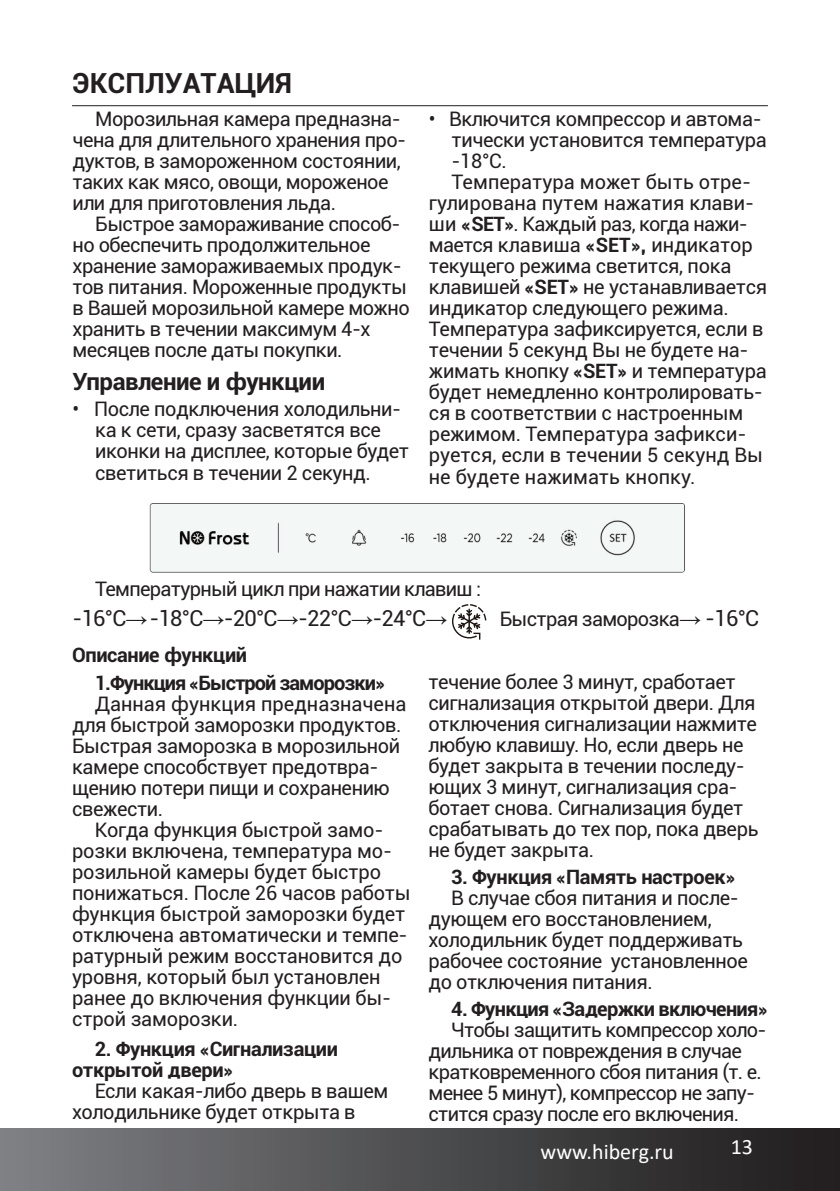
<style>
.page{position:relative;width:840px;height:1191px;background:#fff}
.page>*{position:absolute;margin:0;border:0;box-sizing:border-box;transform-origin:0 0}
.t1{font:700 28px "Roboto";color:#231f20}
.t2{font:700 24px "Roboto";letter-spacing:-.02em;color:#231f20}
.t3{font:22px "Roboto";letter-spacing:-.035em;color:#231f20}
.t4{font:22px "Calibri";color:#fff}
.t5{font:20px/21px "Roboto";letter-spacing:-.02em;color:#231f20}
.t6{font:20px "Roboto";color:#231f20}
.t7{font:700 20px/21px "Roboto";letter-spacing:-.02em;color:#231f20}
.t8{font:700 20px/27.8px "Roboto";letter-spacing:-.05em;color:#231f20}
.s1{font-weight:700}
.s2{font-family:"Arial"}
.s3{font-family:"Arial";font-size:22px}
.s4{font-size:22px}
</style>
<div class="page">
<div style="left:0;top:1128px;width:839px;height:63px;background:linear-gradient(to right,#7e8184,#1e1b1c)"></div>
<img style="left:149px;top:503px;width:536px;height:70px">
<svg style="left:452px;top:604px;width:34px;height:36px"></svg>
<hr style="left:72px;top:105px;width:695px;height:1px;background:#231f20">
<h1 class="t1" style="left:72px;top:63px;width:221px">ЭКСПЛУАТАЦИЯ</h1>
<p class="t5" style="left:72px;top:108px;width:335px;text-indent:23px">Морозильная камера предназна&shy;чена для длительного хранения про&shy;дуктов, в замороженном состоянии, таких как мясо, овощи, мороженое или для приготовления льда.</p>
<p class="t5" style="left:72px;top:213px;width:338px;text-indent:23px">Быстрое замораживание способ&shy;но обеспечить продолжительное хранение замораживаемых продук&shy;тов питания. Мороженные продукты в Вашей морозильной камере можно хранить в течении максимум 4-х месяцев после даты покупки.</p>
<p class="t2" style="left:72px;top:364px;width:254px">Управление и функции</p>
<p class="t5" style="left:95px;top:398px;width:315px;text-indent:-23px">• После подключения холодильни&shy;ка к сети, сразу засветятся все иконки на дисплее, которые будет светиться в течении 2 секунд.</p>
<p class="t5" style="left:428px;top:108px;width:334px">• Включится компрессор и автома-</p>
<p class="t5" style="left:451px;top:129px;width:316px">тически установится температура</p>
<p class="t5" style="left:451px;top:150px;width:57px">-18°С.</p>
<p class="t6" style="left:451px;top:168px;width:301px">Температура может быть отре-</p>
<p class="t6" style="left:428px;top:189px;width:326px">гулирована путем нажатия клави-</p>
<p class="t5" style="left:428px;top:213px;width:320px">ши <span class="s1">«SET»</span>. Каждый раз, когда нажи-</p>
<p class="t6" style="left:428px;top:231px;width:325px">мается клавиша <span class="s1">«SET»,</span> индикатор</p>
<p class="t5" style="left:428px;top:255px;width:304px">текущего режима светится, пока</p>
<p class="t5" style="left:428px;top:276px;width:339px">клавишей <span class="s1">«SET»</span> не устанавливается</p>
<p class="t5" style="left:428px;top:297px;width:301px">индикатор следующего режима.</p>
<p class="t5" style="left:428px;top:318px;width:336px">Температура зафиксируется, если в</p>
<p class="t5" style="left:428px;top:339px;width:321px">течении 5 секунд Вы не будете на-</p>
<p class="t5" style="left:428px;top:360px;width:339px">жимать кнопку <span class="s1">«SET»</span> и температура</p>
<p class="t5" style="left:428px;top:381px;width:335px">будет немедленно контролировать-</p>
<p class="t5" style="left:428px;top:402px;width:315px">ся в соответствии с настроенным</p>
<p class="t6" style="left:428px;top:420px;width:319px">режимом. Температура зафикси-</p>
<p class="t6" style="left:428px;top:441px;width:335px">руется, если в течении 5 секунд Вы</p>
<p class="t6" style="left:428px;top:462px;width:268px">не будете нажимать кнопку.</p>
<p class="t5" style="left:95px;top:577px;width:387px">Температурный цикл при нажатии клавиш :</p>
<p class="t3" style="left:72px;top:602px;width:376px">-16°С<span class="s2">→</span>-18°С<span class="s2">→</span>-20°С<span class="s2">→</span>-22°С<span class="s2">→</span>-24°С<span class="s2">→</span></p>
<p class="t5" style="left:499px;top:607px;width:261px">Быстрая заморозка<span class="s3">→</span> <span class="s4">-16°С</span></p>
<p class="t8" style="left:95px;top:641px;width:292px;text-indent:-23px">Описание функций<br>1.Функция «Быстрой заморозки»</p>
<p class="t5" style="left:72px;top:693px;width:335px;text-indent:23px">Данная функция предназначена для быстрой заморозки продуктов.<br>Быстрая заморозка в морозильной камере способствует предотвра&shy;щению потери пищи и сохранению свежести.</p>
<p class="t5" style="left:72px;top:819px;width:340px;text-indent:23px">Когда функция быстрой замо&shy;розки включена, температура мо&shy;розильной камеры будет быстро понижаться. После 26 часов работы функция быстрой заморозки будет отключена автоматически и темпе&shy;ратурный режим восстановится до уровня, который был установлен ранее до включения функции бы&shy;строй заморозки.</p>
<p class="t7" style="left:72px;top:1037px;width:267px;text-indent:23px">2. Функция «Сигнализации открытой двери»</p>
<p class="t5" style="left:72px;top:1079px;width:318px;text-indent:23px">Если какая-либо дверь в вашем холодильнике будет открыта в</p>
<p class="t5" style="left:428px;top:671px;width:331px">течение более 3 минут, сработает сигнализация открытой двери. Для отключения сигнализации нажмите любую клавишу. Но, если дверь не будет закрыта в течении последу&shy;ющих 3 минут, сигнализация сра&shy;ботает снова. Сигнализация будет срабатывать до тех пор, пока дверь не будет закрыта.</p>
<p class="t7" style="left:451px;top:865px;width:285px">3. Функция «Память настроек»</p>
<p class="t5" style="left:428px;top:886px;width:321px;text-indent:23px">В случае сбоя питания и после&shy;дующем его восстановлением, холодильник будет поддерживать рабочее состояние установленное до отключения питания.</p>
<p class="t7" style="left:451px;top:997px;width:318px">4. Функция «Задержки включения»</p>
<p class="t5" style="left:428px;top:1018px;width:339px;text-indent:23px">Чтобы защитить компрессор холо&shy;дильника от повреждения в случае кратковременного сбоя питания (т. е. менее 5 минут), компрессор не запу&shy;стится сразу после его включения.</p>
<p class="t4" style="left:540px;top:1136px;width:135px">www.hiberg.ru</p>
<p class="t4" style="left:730px;top:1131px;width:24px">13</p>
</div>
